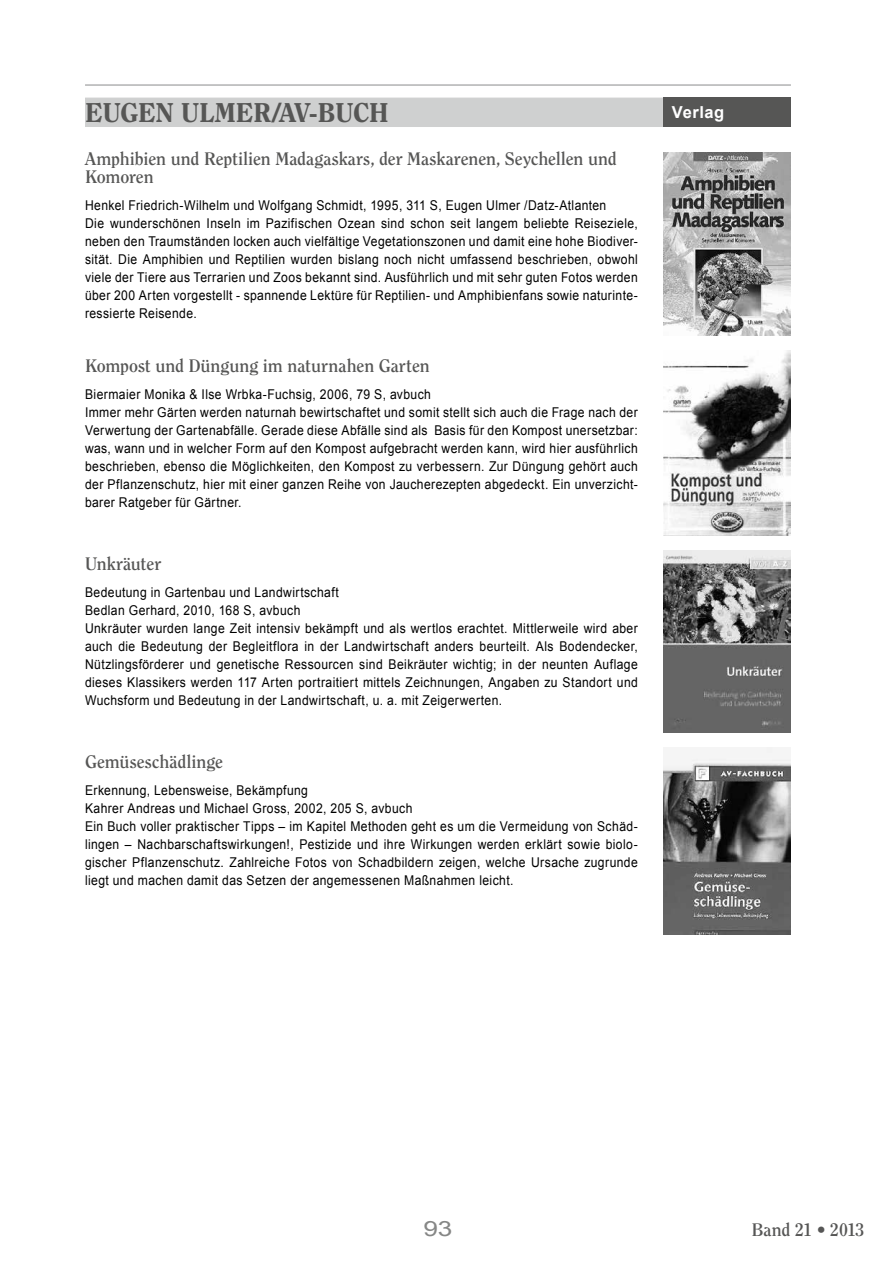
<style>
.page{position:relative;width:893px;height:1263px;background:#fff}
.page>*{position:absolute;margin:0;border:0;box-sizing:border-box;transform-origin:0 0}
.t1{font:800 27px "Clearface Std";letter-spacing:-.01em;color:#565655}
.t2{font:21px "Arial";color:#868786;scale:1.25 1}
.t3{font:700 18px/18px "Clearface Std";letter-spacing:-.005em;color:#565655}
.t4{font:700 16.5px "Arial";letter-spacing:.03em;color:#fff}
.t5{font:13.5px/18px "Arial";letter-spacing:.03em;color:#000;scale:.9 1}
</style>
<div class="page">
<hr style="left:85px;top:84px;width:706px;height:2px;background:#b1b2b3">
<div style="left:85px;top:98px;width:578px;height:29px;background:#cfd0d0"></div>
<div style="left:663px;top:98px;width:128px;height:29px;background:#565655"></div>
<img style="left:663px;top:153px;width:128px;height:183px">
<img style="left:663px;top:350px;width:128px;height:185px">
<img style="left:663px;top:550px;width:128px;height:182px">
<img style="left:663px;top:747px;width:128px;height:187px">
<h1 class="t1" style="left:85px;top:96px;width:305px">EUGEN ULMER/AV-BUCH</h1>
<p class="t4" style="left:672px;top:102px;width:54px">Verlag</p>
<h3 class="t3" style="left:85px;top:150px;width:533px">Amphibien und Reptilien Madagaskars, der Maskarenen, Seychellen und<br>Komoren</h3>
<p class="t5" style="left:85px;top:196px;width:616px">Henkel Friedrich-Wilhelm und Wolfgang Schmidt, 1995, 311 S, Eugen Ulmer /Datz-Atlanten<br>Die wunderschönen Inseln im Pazifischen Ozean sind schon seit langem beliebte Reiseziele, neben den Traumständen locken auch vielfältige Vegetationszonen und damit eine hohe Biodiver&shy;sität. Die Amphibien und Reptilien wurden bislang noch nicht umfassend beschrieben, obwohl viele der Tiere aus Terrarien und Zoos bekannt sind. Ausführlich und mit sehr guten Fotos werden über 200 Arten vorgestellt - spannende Lektüre für Reptilien- und Amphibienfans sowie naturinte&shy;ressierte Reisende.</p>
<h3 class="t3" style="left:85px;top:357px;width:346px">Kompost und Düngung im naturnahen Garten</h3>
<p class="t5" style="left:85px;top:385px;width:616px">Biermaier Monika &amp; Ilse Wrbka-Fuchsig, 2006, 79 S, avbuch<br>Immer mehr Gärten werden naturnah bewirtschaftet und somit stellt sich auch die Frage nach der Verwertung der Gartenabfälle. Gerade diese Abfälle sind als Basis für den Kompost unersetzbar: was, wann und in welcher Form auf den Kompost aufgebracht werden kann, wird hier ausführlich beschrieben, ebenso die Möglichkeiten, den Kompost zu verbessern. Zur Düngung gehört auch der Pflanzenschutz, hier mit einer ganzen Reihe von Jaucherezepten abgedeckt. Ein unverzicht&shy;barer Ratgeber für Gärtner.</p>
<h3 class="t3" style="left:85px;top:555px;width:78px">Unkräuter</h3>
<p class="t5" style="left:85px;top:583px;width:616px">Bedeutung in Gartenbau und Landwirtschaft<br>Bedlan Gerhard, 2010, 168 S, avbuch<br>Unkräuter wurden lange Zeit intensiv bekämpft und als wertlos erachtet. Mittlerweile wird aber auch die Bedeutung der Begleitflora in der Landwirtschaft anders beurteilt. Als Bodendecker, Nützlingsförderer und genetische Ressourcen sind Beikräuter wichtig; in der neunten Auflage dieses Klassikers werden 117 Arten portraitiert mittels Zeichnungen, Angaben zu Standort und Wuchsform und Bedeutung in der Landwirtschaft, u. a. mit Zeigerwerten.</p>
<h3 class="t3" style="left:85px;top:753px;width:140px">Gemüseschädlinge</h3>
<p class="t5" style="left:85px;top:781px;width:616px">Erkennung, Lebensweise, Bekämpfung<br>Kahrer Andreas und Michael Gross, 2002, 205 S, avbuch<br>Ein Buch voller praktischer Tipps – im Kapitel Methoden geht es um die Vermeidung von Schäd&shy;lingen – Nachbarschaftswirkungen!, Pestizide und ihre Wirkungen werden erklärt sowie biolo&shy;gischer Pflanzenschutz. Zahlreiche Fotos von Schadbildern zeigen, welche Ursache zugrunde liegt und machen damit das Setzen der angemessenen Maßnahmen leicht.</p>
<h2 class="t2" style="left:423px;top:1215px;width:25px">93</h2>
<h3 class="t3" style="left:752px;top:1221px;width:114px">Band 21 • 2013</h3>
</div>
